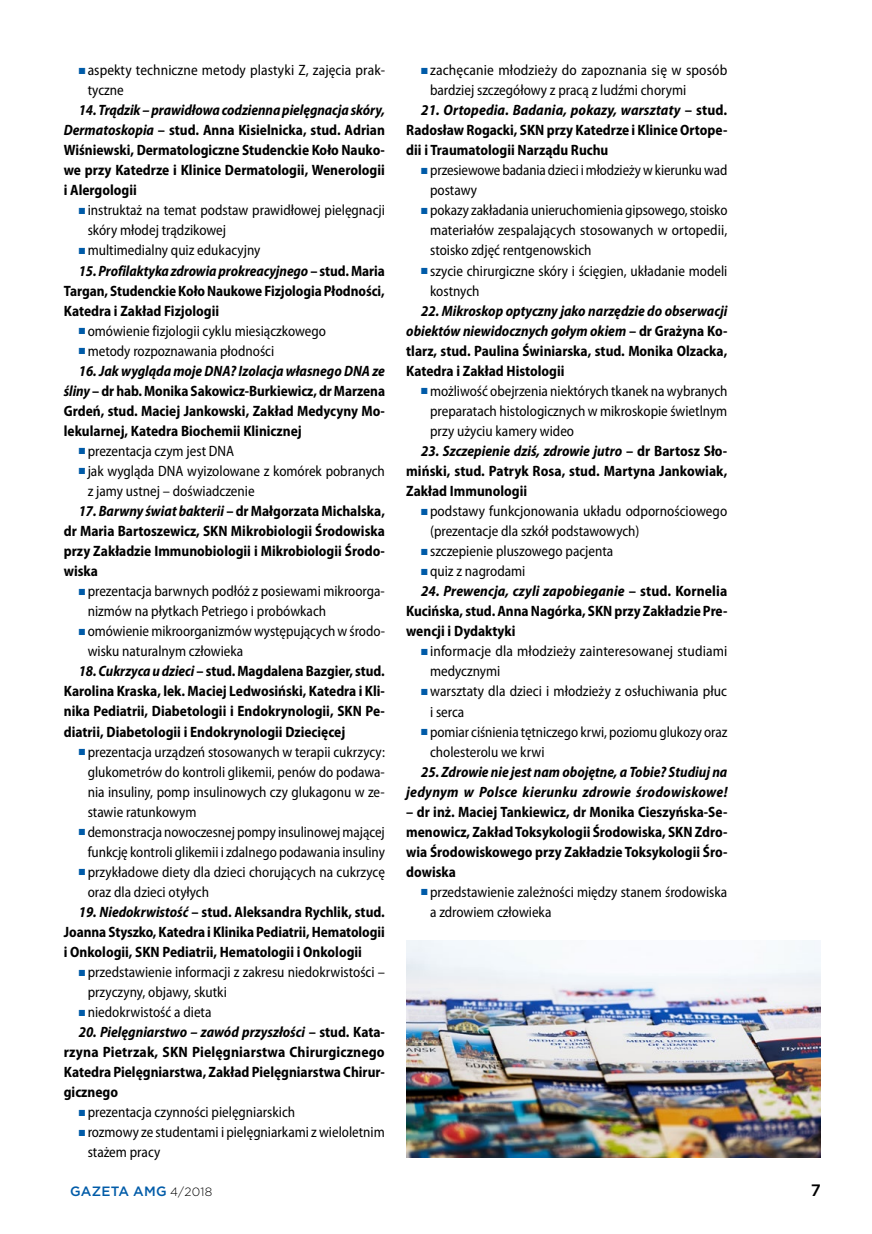
<style>
.page{position:relative;width:872px;height:1234px;background:#fff}
.page>*{position:absolute;margin:0;border:0;box-sizing:border-box;transform-origin:0 0}
.t1{font:500 16.5px "Gotham";color:#000}
.t2{font:semi-condensed 15px/20.1px "Myriad Pro";color:#000;scale:.96 1}
.t3{font:700 semi-condensed 15px/20.1px "Myriad Pro";color:#000;text-align:justify;scale:.96 1}
.t4{font:700 semi-condensed 15px/20.1px "Myriad Pro";color:#000;text-align:justify;scale:.95 1}
.t5{font:semi-condensed 15px/20.1px "Myriad Pro";color:#000;scale:.95 1}
.t6{font:semi-condensed 15px/20.1px "Myriad Pro";color:#000}
.t7{font:700 semi-condensed 15px/20.1px "Myriad Pro";color:#000;text-align:justify}
.t8{font:italic 700 semi-condensed 15px/20.1px "Myriad Pro";letter-spacing:.005em;color:#000;text-align:right;scale:.96 1}
.t9{font:500 13.5px "Gotham";letter-spacing:.015em;color:#005ba8}
.s1{color:#005ba8}
.s2{font-style:italic}
.s3{font-weight:300;font-size:12px;color:#000}
</style>
<div class="page">
<img style="left:406px;top:940px;width:415px;height:217px">
<p class="t6" style="left:88px;top:60px;width:299px;text-indent:-9px"><span class="s1">■</span> aspekty techniczne metody plastyki Z, zajęcia prak&shy;tyczne</p>
<p class="t3" style="left:64px;top:100px;width:336px;text-indent:15px"><span class="s2">14. Trądzik – prawidłowa codzienna pielęgnacja skóry, Dermatoskopia</span> – stud. Anna Kisielnicka, stud. Adrian Wiśniewski, Dermatologiczne Studenckie Koło Nauko&shy;we przy Katedrze i Klinice Dermatologii, Wenerologii i Alergologii</p>
<p class="t2" style="left:88px;top:200px;width:311px;text-indent:-9px"><span class="s1">■</span> instruktaż na temat podstaw prawidłowej pielęgnacji skóry młodej trądzikowej</p>
<p class="t2" style="left:79px;top:240px;width:191px"><span class="s1">■</span> multimedialny quiz edukacyjny</p>
<p class="t4" style="left:64px;top:260px;width:339px;text-indent:15px"><span class="s2">15. Profilaktyka zdrowia prokreacyjnego</span> – stud. Maria Targan, Studenckie Koło Naukowe Fizjologia Płodności, Katedra i Zakład Fizjologii</p>
<p class="t2" style="left:79px;top:320px;width:259px"><span class="s1">■</span> omówienie fizjologii cyklu miesiączkowego</p>
<p class="t2" style="left:79px;top:340px;width:205px"><span class="s1">■</span> metody rozpoznawania płodności</p>
<p class="t4" style="left:64px;top:360px;width:340px;text-indent:15px"><span class="s2">16. Jak wygląda moje DNA? Izolacja własnego DNA ze śliny</span> – dr hab. Monika Sakowicz-Burkiewicz, dr Marzena Grdeń, stud. Maciej Jankowski, Zakład Medycyny Mo&shy;lekularnej, Katedra Biochemii Klinicznej</p>
<p class="t2" style="left:79px;top:440px;width:164px"><span class="s1">■</span> prezentacja czym jest DNA</p>
<p class="t2" style="left:88px;top:460px;width:311px;text-indent:-9px"><span class="s1">■</span> jak wygląda DNA wyizolowane z komórek pobranych z jamy ustnej – doświadczenie</p>
<p class="t3" style="left:64px;top:500px;width:336px;text-indent:15px"><span class="s2">17. Barwny świat bakterii</span> – dr Małgorzata Michalska, dr Maria Bartoszewicz, SKN Mikrobiologii Środowiska przy Zakładzie Immunobiologii i Mikrobiologii Środo&shy;wiska</p>
<p class="t2" style="left:88px;top:580px;width:311px;text-indent:-9px"><span class="s1">■</span> prezentacja barwnych podłóż z posiewami mikroorga&shy;nizmów na płytkach Petriego i probówkach</p>
<p class="t2" style="left:88px;top:621px;width:311px;text-indent:-9px"><span class="s1">■</span> omówienie mikroorganizmów występujących w środo&shy;wisku naturalnym człowieka</p>
<p class="t4" style="left:64px;top:660px;width:339px;text-indent:15px"><span class="s2">18. Cukrzyca u dzieci</span> – stud. Magdalena Bazgier, stud.<br>Karolina Kraska, lek. Maciej Ledwosiński, Katedra i Kli&shy;nika Pediatrii, Diabetologii i Endokrynologii, SKN Pe&shy;diatrii, Diabetologii i Endokrynologii Dziecięcej</p>
<p class="t2" style="left:88px;top:741px;width:311px;text-align:justify;text-indent:-9px"><span class="s1">■</span> prezentacja urządzeń stosowanych w terapii cukrzycy: glukometrów do kontroli glikemii, penów do podawa&shy;nia insuliny, pomp insulinowych czy glukagonu w ze&shy;stawie ratunkowym</p>
<p class="t5" style="left:79px;top:821px;width:324px;text-align:center"><span class="s1">■</span> demonstracja nowoczesnej pompy insulinowej mającej funkcję kontroli glikemii i zdalnego podawania insuliny</p>
<p class="t2" style="left:88px;top:861px;width:311px;text-indent:-9px"><span class="s1">■</span> przykładowe diety dla dzieci chorujących na cukrzycę oraz dla dzieci otyłych</p>
<p class="t3" style="left:64px;top:901px;width:336px;text-indent:15px"><span class="s2">19. Niedokrwistość</span> – stud. Aleksandra Rychlik, stud.<br>Joanna Styszko, Katedra i Klinika Pediatrii, Hematologii i Onkologii, SKN Pediatrii, Hematologii i Onkologii</p>
<p class="t2" style="left:88px;top:961px;width:311px;text-indent:-9px"><span class="s1">■</span> przedstawienie informacji z zakresu niedokrwistości – przyczyny, objawy, skutki</p>
<p class="t2" style="left:79px;top:1001px;width:140px"><span class="s1">■</span> niedokrwistość a dieta</p>
<p class="t3" style="left:64px;top:1021px;width:336px;text-indent:15px"><span class="s2">20. Pielęgniarstwo – zawód przyszłości</span> – stud. Kata&shy;rzyna Pietrzak, SKN Pielęgniarstwa Chirurgicznego Katedra Pielęgniarstwa, Zakład Pielęgniarstwa Chirur&shy;gicznego</p>
<p class="t2" style="left:79px;top:1101px;width:227px"><span class="s1">■</span> prezentacja czynności pielęgniarskich</p>
<p class="t2" style="left:88px;top:1121px;width:311px;text-indent:-9px"><span class="s1">■</span> rozmowy ze studentami i pielęgniarkami z wieloletnim stażem pracy</p>
<p class="t6" style="left:430px;top:60px;width:299px;text-indent:-9px"><span class="s1">■</span> zachęcanie młodzieży do zapoznania się w sposób bardziej szczegółowy z pracą z ludźmi chorymi</p>
<p class="t7" style="left:406px;top:100px;width:323px;text-indent:15px"><span class="s2">21. Ortopedia. Badania, pokazy, warsztaty</span> – stud.<br>Radosław Rogacki, SKN przy Katedrze i Klinice Ortope&shy;dii i Traumatologii Narządu Ruchu</p>
<p class="t5" style="left:430px;top:160px;width:314px;text-indent:-9px"><span class="s1">■</span> przesiewowe badania dzieci i młodzieży w kierunku wad postawy</p>
<p class="t5" style="left:430px;top:200px;width:314px;text-align:justify;text-indent:-9px"><span class="s1">■</span> pokazy zakładania unieruchomienia gipsowego, stoisko materiałów zespalających stosowanych w ortopedii, stoisko zdjęć rentgenowskich</p>
<p class="t2" style="left:430px;top:260px;width:311px;text-indent:-9px"><span class="s1">■</span> szycie chirurgiczne skóry i ścięgien, układanie modeli kostnych</p>
<p class="t3" style="left:406px;top:300px;width:336px;text-indent:15px"><span class="s2">22. Mikroskop optyczny jako narzędzie do obserwacji obiektów niewidocznych gołym okiem</span> – dr Grażyna Ko&shy;tlarz, stud. Paulina Świniarska, stud. Monika Olzacka, Katedra i Zakład Histologii</p>
<p class="t2" style="left:430px;top:380px;width:311px;text-align:justify;text-indent:-9px"><span class="s1">■</span> możliwość obejrzenia niektórych tkanek na wybranych preparatach histologicznych w mikroskopie świetlnym przy użyciu kamery wideo</p>
<p class="t3" style="left:406px;top:440px;width:336px;text-indent:15px"><span class="s2">23. Szczepienie dziś, zdrowie jutro</span> – dr Bartosz Sło&shy;miński, stud. Patryk Rosa, stud. Martyna Jankowiak, Zakład Immunologii</p>
<p class="t6" style="left:430px;top:500px;width:299px;text-indent:-9px"><span class="s1">■</span> podstawy funkcjonowania układu odpornościowego (prezentacje dla szkół podstawowych)</p>
<p class="t2" style="left:421px;top:540px;width:202px"><span class="s1">■</span> szczepienie pluszowego pacjenta</p>
<p class="t2" style="left:421px;top:561px;width:110px"><span class="s1">■</span> quiz z nagrodami</p>
<p class="t7" style="left:406px;top:580px;width:323px;text-indent:15px"><span class="s2">24. Prewencja, czyli zapobieganie</span> – stud. Kornelia Kucińska, stud. Anna Nagórka, SKN przy Zakładzie Pre&shy;wencji i Dydaktyki</p>
<p class="t6" style="left:430px;top:641px;width:299px;text-indent:-9px"><span class="s1">■</span> informacje dla młodzieży zainteresowanej studiami medycznymi</p>
<p class="t6" style="left:430px;top:681px;width:298px;text-indent:-9px"><span class="s1">■</span> warsztaty dla dzieci i młodzieży z osłuchiwania płuc i serca</p>
<p class="t5" style="left:430px;top:721px;width:314px;text-indent:-9px"><span class="s1">■</span> pomiar ciśnienia tętniczego krwi, poziomu glukozy oraz cholesterolu we krwi</p>
<p class="t8" style="left:406px;top:761px;width:336px">25. Zdrowie nie jest nam obojętne, a Tobie? Studiuj na jedynym w Polsce kierunku zdrowie środowiskowe!</p>
<p class="t3" style="left:406px;top:801px;width:336px">– dr inż. Maciej Tankiewicz, dr Monika Cieszyńska-Se&shy;menowicz, Zakład Toksykologii Środowiska, SKN Zdro&shy;wia Środowiskowego przy Zakładzie Toksykologii Śro&shy;dowiska</p>
<p class="t2" style="left:430px;top:881px;width:311px;text-indent:-9px"><span class="s1">■</span> przedstawienie zależności między stanem środowiska a zdrowiem człowieka</p>
<p class="t9" style="left:70px;top:1182px;width:144px">GAZETA AMG <span class="s3">4/2018</span></p>
<p class="t1" style="left:811px;top:1179px;width:12px">7</p>
</div>
